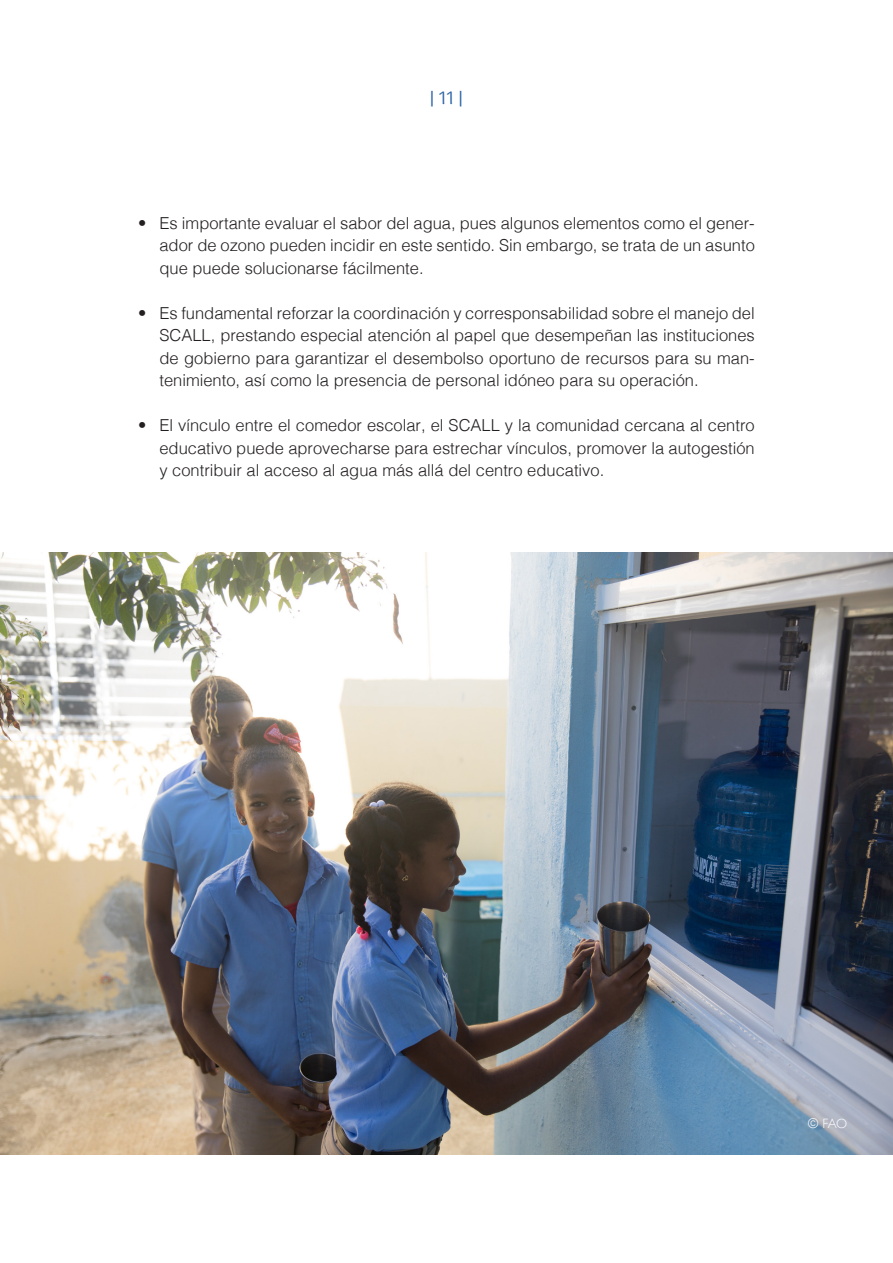
<style>
.page{position:relative;width:893px;height:1263px;background:#fff}
.page>*{position:absolute;margin:0;border:0;box-sizing:border-box;transform-origin:0 0}
.t1{font:18px "Arima Koshi";color:#2f64a7}
.t2{font:300 16.5px/22.5px "Helvetica";color:#231f20;text-align:justify}
.t3{font:300 13.5px "Gill Sans";color:#fff}
</style>
<div class="page">
<img style="left:0;top:553px;width:893px;height:601px">
<p class="t1" style="left:430px;top:88px;width:35px">| 11 |</p>
<p class="t2" style="left:159px;top:210px;width:597px;text-indent:-21px">• Es importante evaluar el sabor del agua, pues algunos elementos como el gener&shy;ador de ozono pueden incidir en este sentido. Sin embargo, se trata de un asunto que puede solucionarse fácilmente.</p>
<p class="t2" style="left:159px;top:300px;width:597px;text-indent:-21px">• Es fundamental reforzar la coordinación y corresponsabilidad sobre el manejo del SCALL, prestando especial atención al papel que desempeñan las instituciones de gobierno para garantizar el desembolso oportuno de recursos para su man&shy;tenimiento, así como la presencia de personal idóneo para su operación.</p>
<p class="t2" style="left:159px;top:413px;width:597px;text-indent:-21px">• El vínculo entre el comedor escolar, el SCALL y la comunidad cercana al centro educativo puede aprovecharse para estrechar vínculos, promover la autogestión y contribuir al acceso al agua más allá del centro educativo.</p>
<p class="t3" style="left:808px;top:1113px;width:41px">© FAO</p>
</div>
